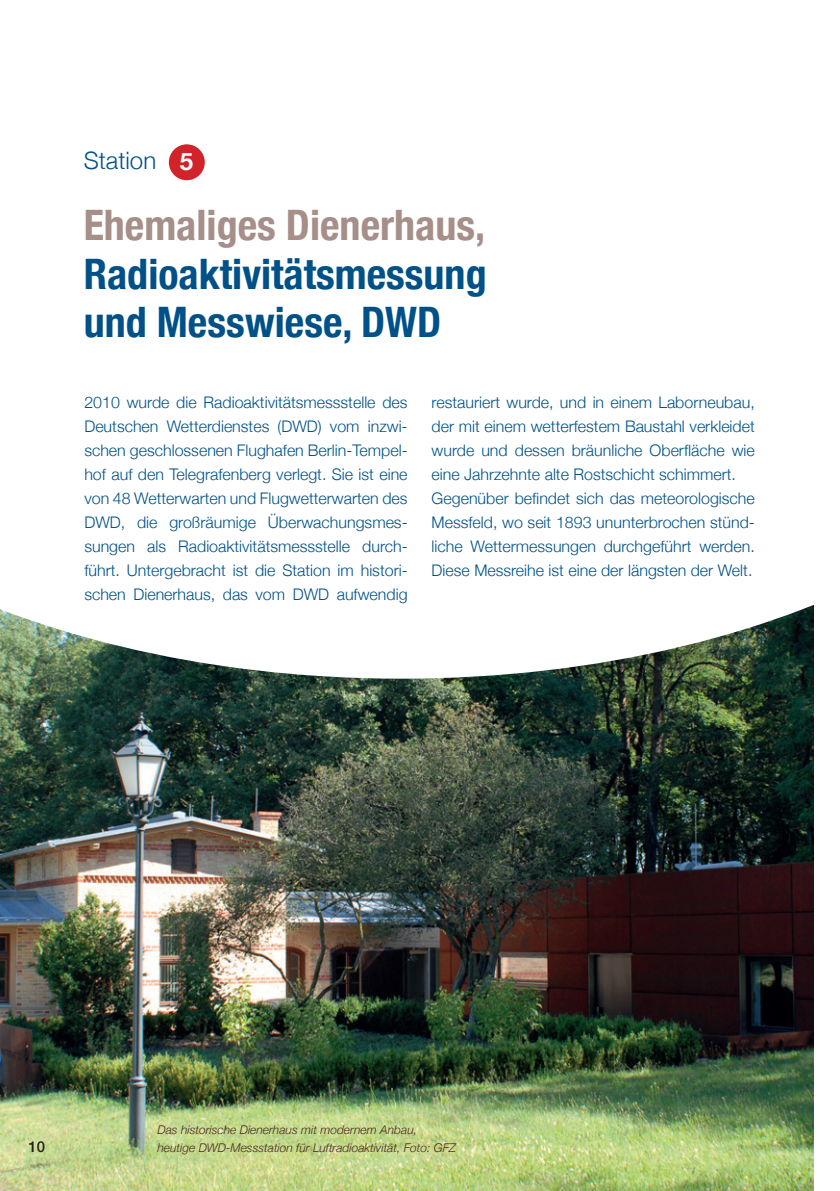
<style>
.page{position:relative;width:840px;height:1191px;background:#fff}
.page>*{position:absolute;margin:0;border:0;box-sizing:border-box;transform-origin:0 0}
.t1{font:700 condensed 42px/48px "Helvetica Neue";color:#005187}
.t2{font:700 condensed 42px "Helvetica Neue";color:#a68e89}
.t3{font:300 24px "Helvetica Neue";color:#005187}
.t4{font:300 16px/24px "Helvetica Neue";color:#005187;text-align:justify}
.t5{font:500 15px "Helvetica Neue";color:#231f20}
.t6{font:italic 300 12px/18px "Helvetica Neue";color:#4c2722}
.s1{font-weight:700;color:#fff}
</style>
<div class="page">
<img style="left:0;top:678px;width:813px;height:513px">
<svg style="left:0;top:144px;width:814px;height:534px"></svg>
<div style="left:169px;top:144px;width:36px;height:36px;background:#d1232a;border-radius:50%"></div>
<h2 class="t3" style="left:84px;top:141px;width:111px">Station <span class="s1">5</span></h2>
<h1 class="t2" style="left:84px;top:191px;width:403px">Ehemaliges Dienerhaus,</h1>
<h1 class="t1" style="left:84px;top:247px;width:404px">Radioaktivitätsmessung und Messwiese, DWD</h1>
<p class="t4" style="left:84px;top:389px;width:324px">2010 wurde die Radioaktivitätsmessstelle des Deutschen Wetterdienstes (DWD) vom inzwi&shy;schen geschlossenen Flughafen Berlin-Tempel&shy;hof auf den Telegrafenberg verlegt. Sie ist eine von 48 Wetterwarten und Flugwetterwarten des DWD, die großräumige Überwachungsmes&shy;sungen als Radioaktivitätsmessstelle durch&shy;führt. Untergebracht ist die Station im histori&shy;schen Dienerhaus, das vom DWD aufwendig</p>
<p class="t4" style="left:431px;top:389px;width:324px;text-align:left">restauriert wurde, und in einem Laborneubau, der mit einem wetterfestem Baustahl verkleidet wurde und dessen bräunliche Oberfläche wie eine Jahrzehnte alte Rostschicht schimmert.<br>Gegenüber befindet sich das meteorologische Messfeld, wo seit 1893 ununterbrochen stünd&shy;liche Wettermessungen durchgeführt werden.<br>Diese Messreihe ist eine der längsten der Welt.</p>
<p class="t5" style="left:28px;top:1135px;width:18px">10</p>
<p class="t6" style="left:157px;top:1120px;width:300px">Das historische Dienerhaus mit modernem Anbau, heutige DWD-Messstation für Luftradioaktivität, Foto: GFZ</p>
</div>
